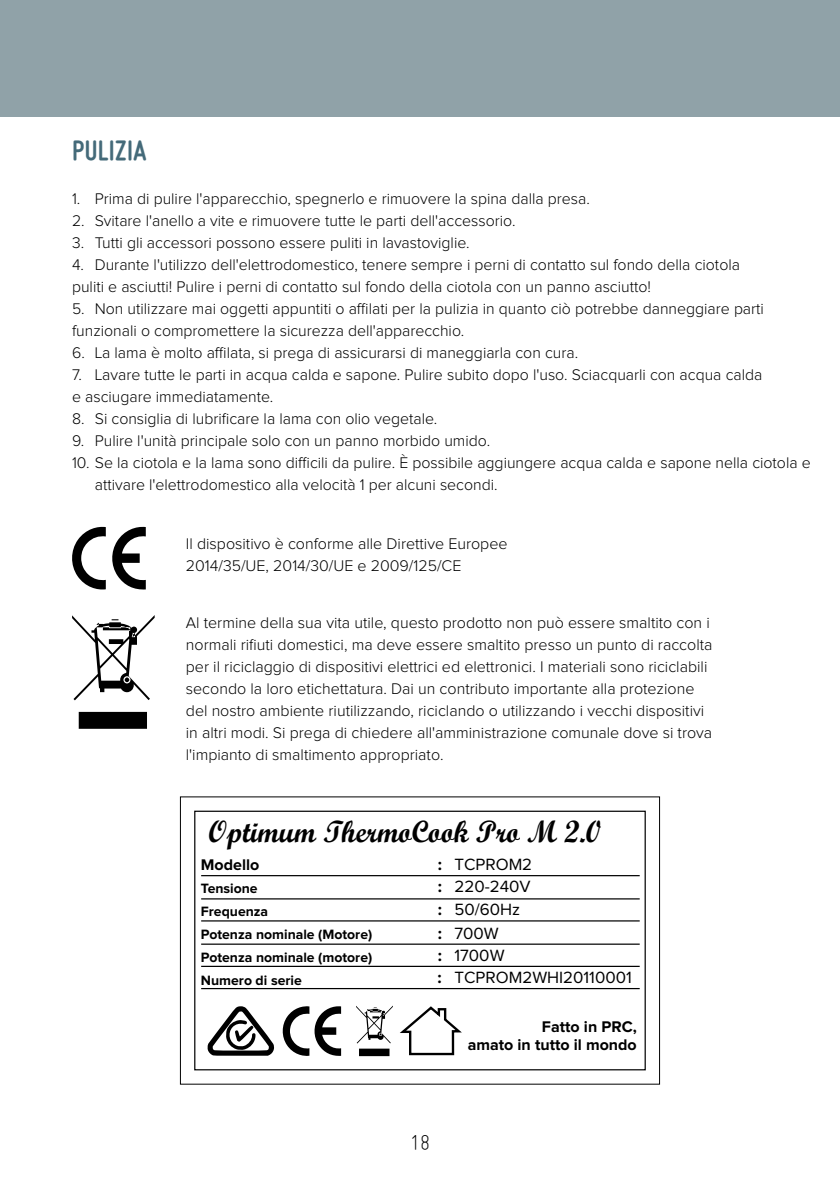
<style>
.page{position:relative;width:840px;height:1191px;background:#fff}
.page>*{position:absolute;margin:0;border:0;box-sizing:border-box;transform-origin:0 0}
.t1{font:30.8px "Script MT Bold";color:#000;scale:.96 1}
.t2{font:700 30px "Miso";letter-spacing:.015em;color:#446a79}
.t3{font:300 24px "Miso";color:#000}
.t4{font:16.8px "Proxima Nova";color:#000}
.t5{font:700 16.8px/22.2px "Proxima Nova";color:#000}
.t6{font:300 16px/22px "Proxima Nova";color:#000}
.t7{font:700 16px/18px "Proxima Nova";color:#000;text-align:right}
.t8{font:700 14px/23px "Proxima Nova";color:#000}
.s1{font-weight:700}
</style>
<div class="page">
<div style="left:0;top:0;width:839px;height:116px;background:#90a2a8"></div>
<svg style="left:72px;top:526px;width:74px;height:64px"></svg>
<svg style="left:72px;top:615px;width:82px;height:114px"></svg>
<div style="left:194px;top:810px;width:451px;height:260px;border:1px solid #000"></div>
<hr style="left:201px;top:875px;width:438px;height:1px;background:#000">
<hr style="left:201px;top:898px;width:438px;height:1px;background:#000">
<hr style="left:201px;top:920px;width:438px;height:1px;background:#000">
<hr style="left:201px;top:943px;width:438px;height:1px;background:#000">
<hr style="left:201px;top:965px;width:438px;height:2px;background:#000">
<hr style="left:201px;top:988px;width:438px;height:1px;background:#000">
<svg style="left:282px;top:1006px;width:59px;height:50px"></svg>
<svg style="left:356px;top:1005px;width:106px;height:51px"></svg>
<svg style="left:207px;top:1006px;width:67px;height:49px"></svg>
<h2 class="t2" style="left:72px;top:133px;width:76px">PULIZIA</h2>
<p class="t6" style="left:72px;top:188px;width:519px">1. Prima di pulire l'apparecchio, spegnerlo e rimuovere la spina dalla presa.</p>
<p class="t6" style="left:72px;top:210px;width:445px">2. Svitare l'anello a vite e rimuovere tutte le parti dell'accessorio.</p>
<p class="t6" style="left:72px;top:232px;width:399px">3. Tutti gli accessori possono essere puliti in lavastoviglie.</p>
<p class="t6" style="left:72px;top:254px;width:669px">4. Durante l'utilizzo dell'elettrodomestico, tenere sempre i perni di contatto sul fondo della ciotola puliti e asciutti! Pulire i perni di contatto sul fondo della ciotola con un panno asciutto!</p>
<p class="t6" style="left:72px;top:298px;width:693px">5. Non utilizzare mai oggetti appuntiti o affilati per la pulizia in quanto ciò potrebbe danneggiare parti funzionali o compromettere la sicurezza dell'apparecchio.</p>
<p class="t6" style="left:72px;top:342px;width:507px">6. La lama è molto affilata, si prega di assicurarsi di maneggiarla con cura.</p>
<p class="t6" style="left:72px;top:364px;width:691px">7. Lavare tutte le parti in acqua calda e sapone. Pulire subito dopo l'uso. Sciacquarli con acqua calda e asciugare immediatamente.</p>
<p class="t6" style="left:72px;top:408px;width:366px">8. Si consiglia di lubrificare la lama con olio vegetale.</p>
<p class="t6" style="left:72px;top:430px;width:419px">9. Pulire l'unità principale solo con un panno morbido umido.</p>
<p class="t6" style="left:95px;top:452px;width:717px;text-indent:-23px">10. Se la ciotola e la lama sono difficili da pulire. È possibile aggiungere acqua calda e sapone nella ciotola e attivare l'elettrodomestico alla velocità 1 per alcuni secondi.</p>
<p class="t6" style="left:186px;top:533px;width:323px">Il dispositivo è conforme alle Direttive Europee<br>2014/35/UE, 2014/30/UE e 2009/125/CE</p>
<p class="t6" style="left:186px;top:611px;width:528px">Al termine della sua vita utile, questo prodotto non può essere smaltito con i normali rifiuti domestici, ma deve essere smaltito presso un punto di raccolta per il riciclaggio di dispositivi elettrici ed elettronici. I materiali sono riciclabili secondo la loro etichettatura. Dai un contributo importante alla protezione del nostro ambiente riutilizzando, riciclando o utilizzando i vecchi dispositivi in altri modi. Si prega di chiedere all'amministrazione comunale dove si trova l'impianto di smaltimento appropriato.</p>
<h1 class="t1" style="left:208px;top:812px;width:410px">Optimum ThermoCook Pro M 2.0</h1>
<p class="t7" style="left:201px;top:856px;width:60px">Modello</p>
<p class="t8" style="left:201px;top:877px;width:173px">Tensione<br>Frequenza<br>Potenza nominale (Motore)<br>Potenza nominale (motore)<br>Numero di serie</p>
<p class="t4" style="left:437px;top:856px;width:96px"><span class="s1">:</span> TCPROM2</p>
<p class="t4" style="left:437px;top:878px;width:94px"><span class="s1">:</span> 220-240V</p>
<p class="t4" style="left:437px;top:902px;width:84px"><span class="s1">:</span> 50/60Hz</p>
<p class="t4" style="left:437px;top:925px;width:62px"><span class="s1">:</span> 700W</p>
<p class="t4" style="left:454px;top:947px;width:51px">1700W</p>
<p class="t4" style="left:454px;top:969px;width:179px">TCPROM2WHI20110001</p>
<p class="t5" style="left:437px;top:944px;width:6px">: :</p>
<p class="t7" style="left:467px;top:1018px;width:170px">Fatto in PRC,<br>amato in tutto il mondo</p>
<h3 class="t3" style="left:410px;top:1129px;width:21px">18</h3>
</div>
